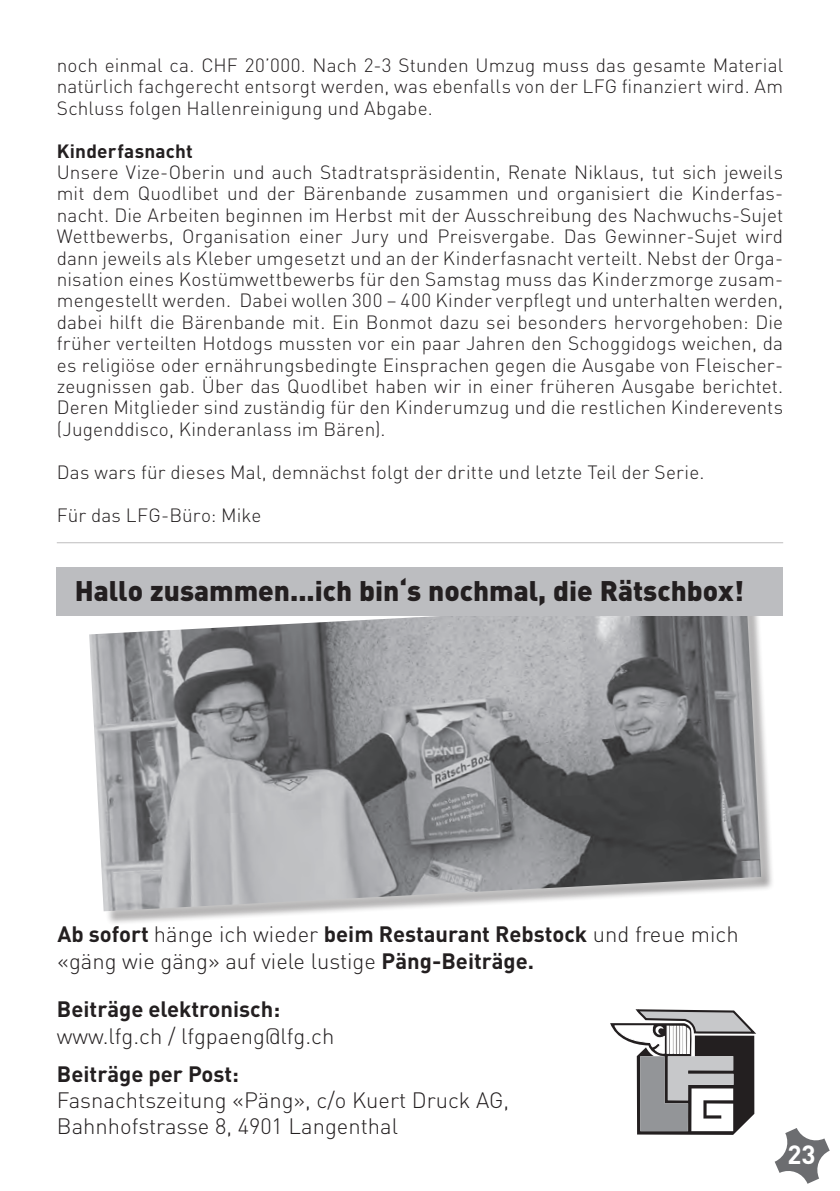
<style>
.page{position:relative;width:840px;height:1191px;background:#fff}
.page>*{position:absolute;margin:0;border:0;box-sizing:border-box;transform-origin:0 0}
.t1{font:900 28px "DIN";color:#231f20}
.t2{font:700 26px "DIN";color:#fff}
.t3{font:300 22px/26.4px "DIN";color:#231f20}
.t4{font:700 22px "DIN";color:#231f20}
.GT{font:300 19px/21.4px "DIN";letter-spacing:.005em;color:#231f20;text-align:justify}
.Untertitel{font:700 19px "DIN";letter-spacing:.01em;color:#231f20}
.s1{font-weight:700}
</style>
<div class="page">
<svg style="left:75px;top:615px;width:699px;height:308px"></svg>
<img style="left:89px;top:615px;width:671px;height:296px">
<div style="left:57px;top:567px;width:725px;height:48px;background:#bcbdc0"></div>
<svg style="left:610px;top:1009px;width:146px;height:126px"></svg>
<hr style="left:57px;top:542px;width:725px;height:1px;background:#231f20">
<svg style="left:774px;top:1128px;width:55px;height:55px"></svg>
<p class="GT" style="left:57px;top:54px;width:727px">noch einmal ca. CHF 20’000. Nach 2-3 Stunden Umzug muss das gesamte Material natürlich fachgerecht entsorgt werden, was ebenfalls von der LFG finanziert wird. Am Schluss folgen Hallenreinigung und Abgabe.</p>
<p class="Untertitel" style="left:57px;top:138px;width:138px">Kinderfasnacht</p>
<p class="GT" style="left:57px;top:161px;width:727px">Unsere Vize-Oberin und auch Stadtratspräsidentin, Renate Niklaus, tut sich jeweils mit dem Quodlibet und der Bärenbande zusammen und organisiert die Kinderfas&shy;nacht. Die Arbeiten beginnen im Herbst mit der Ausschreibung des Nachwuchs-Sujet Wettbewerbs, Organisation einer Jury und Preisvergabe. Das Gewinner-Sujet wird dann jeweils als Kleber umgesetzt und an der Kinderfasnacht verteilt. Nebst der Orga&shy;nisation eines Kostümwettbewerbs für den Samstag muss das Kinderzmorge zusam&shy;mengestellt werden. Dabei wollen 300 – 400 Kinder verpflegt und unterhalten werden, dabei hilft die Bärenbande mit. Ein Bonmot dazu sei besonders hervorgehoben: Die früher verteilten Hotdogs mussten vor ein paar Jahren den Schoggidogs weichen, da es religiöse oder ernährungsbedingte Einsprachen gegen die Ausgabe von Fleischer&shy;zeugnissen gab. Über das Quodlibet haben wir in einer früheren Ausgabe berichtet.<br>Deren Mitglieder sind zuständig für den Kinderumzug und die restlichen Kinderevents (Jugenddisco, Kinderanlass im Bären).</p>
<p class="GT" style="left:57px;top:461px;width:648px">Das wars für dieses Mal, demnächst folgt der dritte und letzte Teil der Serie.</p>
<p class="GT" style="left:57px;top:504px;width:206px">Für das LFG-Büro: Mike</p>
<p class="t1" style="left:75px;top:572px;width:670px">Hallo zusammen...ich bin‘s nochmal, die Rätschbox!</p>
<p class="t3" style="left:57px;top:921px;width:682px"><span class="s1">Ab sofort</span> hänge ich wieder <span class="s1">beim Restaurant Rebstock</span> und freue mich «gäng wie gäng» auf viele lustige <span class="s1">Päng-Beiträge.</span></p>
<p class="t4" style="left:57px;top:995px;width:225px">Beiträge elektronisch:</p>
<p class="t3" style="left:57px;top:1022px;width:279px">www.lfg.ch / lfgpaeng@lfg.ch</p>
<p class="t4" style="left:57px;top:1059px;width:183px">Beiträge per Post:</p>
<p class="t3" style="left:57px;top:1086px;width:453px">Fasnachtszeitung «Päng», c/o Kuert Druck AG,</p>
<p class="t3" style="left:57px;top:1113px;width:342px">Bahnhofstrasse 8, 4901 Langenthal</p>
<h2 class="t2" style="left:787px;top:1137px;width:30px">23</h2>
</div>
